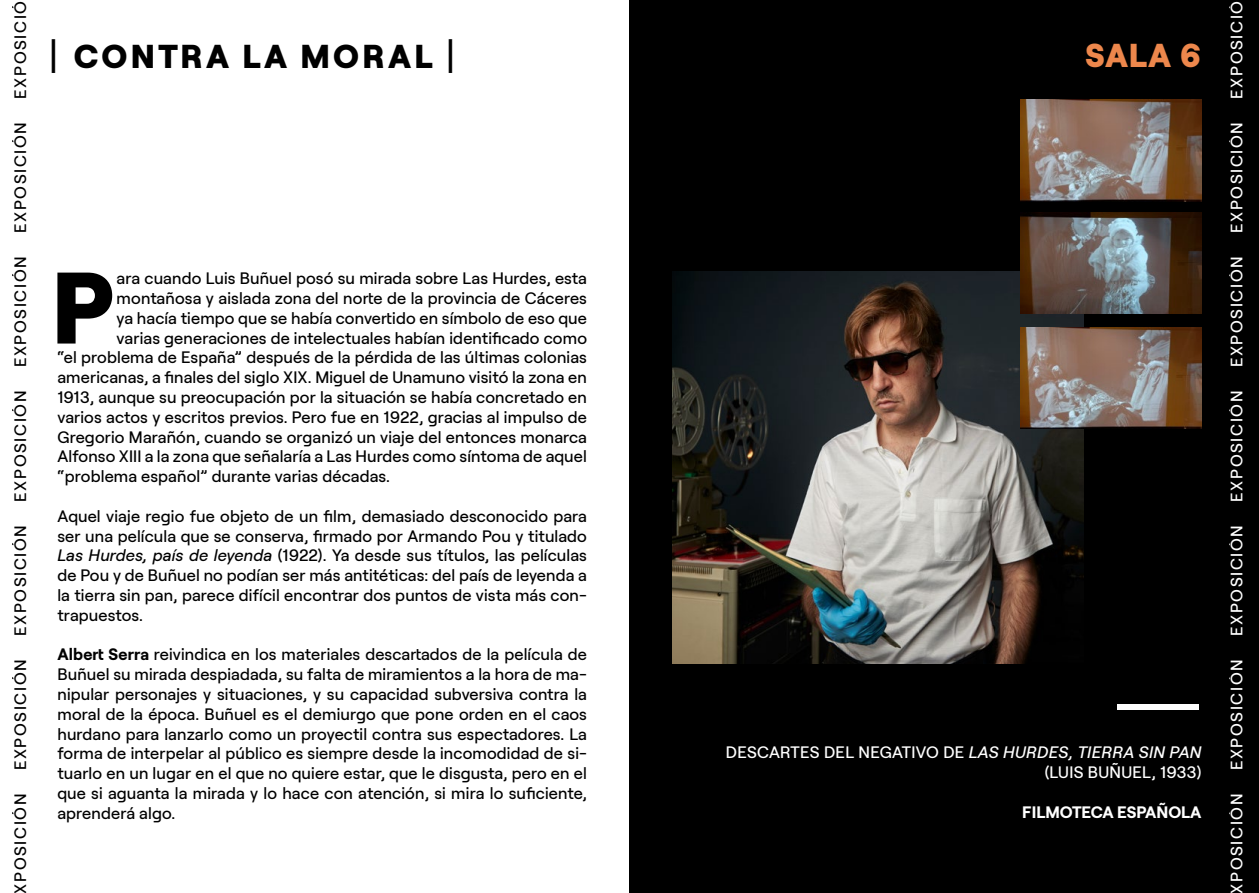
<style>
.page{position:relative;width:1259px;height:893px;background:#fff}
.page>*{position:absolute;margin:0;border:0;box-sizing:border-box;transform-origin:0 0}
.t1{font:800 101.4px "Roobert";color:#000}
.t2{font:800 33px "Roobert";letter-spacing:.1em;color:#000}
.t3{font:800 33px "Roobert";color:#ed874c}
.t4{font:500 16.5px/19.8px "Roobert";letter-spacing:.01em;color:#000;text-align:justify}
.t5{font:500 16.5px "Roobert";letter-spacing:.1em;color:#000}
.t6{font:500 16.5px "Roobert";letter-spacing:.1em;color:#fff}
.t7{font:500 16.5px/19.8px "Roobert";letter-spacing:.02em;color:#fff;text-align:right}
.t8{font:700 16.5px "Roobert";color:#fff}
.s1{font-weight:400;font-size:42px}
.s2{font-style:italic}
.s3{font-weight:700}
</style>
<div class="page">
<div style="left:629px;top:0;width:630px;height:893px;background:#000"></div>
<div style="left:1116px;top:704px;width:82px;height:5px;background:#fff"></div>
<img style="left:672px;top:271px;width:411px;height:393px">
<img style="left:1020px;top:99px;width:181px;height:102px">
<img style="left:1020px;top:212px;width:181px;height:102px">
<img style="left:1020px;top:327px;width:181px;height:102px">
<p class="t5" style="left:8px;top:99px;width:99px;rotate:-90deg">EXPOSICIÓ</p>
<p class="t5" style="left:8px;top:233px;width:112px;rotate:-90deg">EXPOSICIÓN</p>
<p class="t5" style="left:8px;top:367px;width:112px;rotate:-90deg">EXPOSICIÓN</p>
<p class="t5" style="left:8px;top:502px;width:112px;rotate:-90deg">EXPOSICIÓN</p>
<p class="t5" style="left:8px;top:636px;width:112px;rotate:-90deg">EXPOSICIÓN</p>
<p class="t5" style="left:8px;top:770px;width:112px;rotate:-90deg">EXPOSICIÓN</p>
<p class="t5" style="left:8px;top:893px;width:101px;rotate:-90deg">XPOSICIÓN</p>
<h2 class="t2" style="left:49px;top:30px;width:408px"><span class="s1">|</span> CONTRA LA MORAL <span class="s1">|</span></h2>
<h1 class="t1" style="left:51px;top:228px;width:64px">P</h1>
<p class="t4" style="left:117px;top:267px;width:472px">ara cuando Luis Buñuel posó su mirada sobre Las Hurdes, esta</p>
<p class="t4" style="left:117px;top:287px;width:472px">montañosa y aislada zona del norte de la provincia de Cáceres</p>
<p class="t4" style="left:117px;top:307px;width:472px">ya hacía tiempo que se había convertido en símbolo de eso que</p>
<p class="t4" style="left:117px;top:326px;width:472px">varias generaciones de intelectuales habían identificado como</p>
<p class="t4" style="left:57px;top:346px;width:531px">“el problema de España” después de la pérdida de las últimas colonias</p>
<p class="t4" style="left:57px;top:366px;width:531px">americanas, a finales del siglo XIX. Miguel de Unamuno visitó la zona en</p>
<p class="t4" style="left:57px;top:386px;width:531px">1913, aunque su preocupación por la situación se había concretado en</p>
<p class="t4" style="left:57px;top:406px;width:531px">varios actos y escritos previos. Pero fue en 1922, gracias al impulso de</p>
<p class="t4" style="left:57px;top:425px;width:531px">Gregorio Marañón, cuando se organizó un viaje del entonces monarca</p>
<p class="t4" style="left:57px;top:445px;width:531px">Alfonso XIII a la zona que señalaría a Las Hurdes como síntoma de aquel</p>
<p class="t4" style="left:57px;top:465px;width:334px">“problema español” durante varias décadas.</p>
<p class="t4" style="left:57px;top:505px;width:531px">Aquel viaje regio fue objeto de un film, demasiado desconocido para ser una película que se conserva, firmado por Armando Pou y titulado <span class="s2">Las Hurdes, país de leyenda</span> (1922). Ya desde sus títulos, las películas de Pou y de Buñuel no podían ser más antitéticas: del país de leyenda a la tierra sin pan, parece difícil encontrar dos puntos de vista más con&shy;trapuestos.</p>
<p class="t4" style="left:57px;top:643px;width:531px"><span class="s3">Albert Serra</span> reivindica en los materiales descartados de la película de Buñuel su mirada despiadada, su falta de miramientos a la hora de ma&shy;nipular personajes y situaciones, y su capacidad subversiva contra la moral de la época. Buñuel es el demiurgo que pone orden en el caos hurdano para lanzarlo como un proyectil contra sus espectadores. La forma de interpelar al público es siempre desde la incomodidad de si&shy;tuarlo en un lugar en el que no quiere estar, que le disgusta, pero en el que si aguanta la mirada y lo hace con atención, si mira lo suficiente, aprenderá algo.</p>
<h2 class="t3" style="left:1085px;top:29px;width:118px">SALA 6</h2>
<p class="t7" style="left:726px;top:741px;width:477px">DESCARTES DEL NEGATIVO DE <span class="s2">LAS HURDES, TIERRA SIN PAN </span>(LUIS BUÑUEL, 1933)</p>
<p class="t8" style="left:1022px;top:799px;width:181px">FILMOTECA ESPAÑOLA</p>
<p class="t6" style="left:1224px;top:99px;width:99px;rotate:-90deg">EXPOSICIÓ</p>
<p class="t6" style="left:1224px;top:233px;width:112px;rotate:-90deg">EXPOSICIÓN</p>
<p class="t6" style="left:1224px;top:367px;width:112px;rotate:-90deg">EXPOSICIÓN</p>
<p class="t6" style="left:1224px;top:502px;width:112px;rotate:-90deg">EXPOSICIÓN</p>
<p class="t6" style="left:1224px;top:636px;width:112px;rotate:-90deg">EXPOSICIÓN</p>
<p class="t6" style="left:1224px;top:770px;width:112px;rotate:-90deg">EXPOSICIÓN</p>
<p class="t6" style="left:1224px;top:893px;width:101px;rotate:-90deg">XPOSICIÓN</p>
</div>
